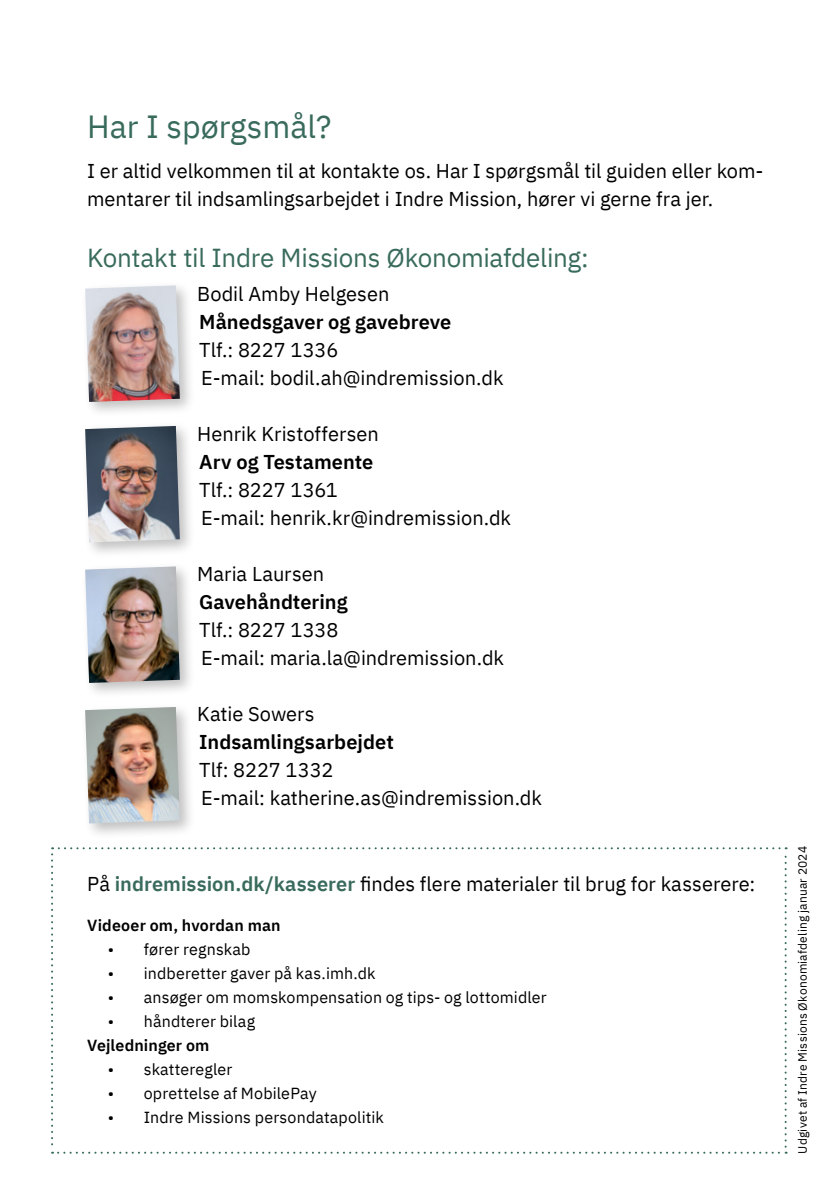
<style>
.page{position:relative;width:840px;height:1191px;background:#fff}
.page>*{position:absolute;margin:0;border:0;box-sizing:border-box;transform-origin:0 0}
.t1{font:32px "IBM Plex Sans";color:#396b5c}
.t2{font:26px "IBM Plex Sans";letter-spacing:-.01em;color:#396b5c}
.t3{font:20px/28px "IBM Plex Sans";color:#000}
.t4{font:600 20px "IBM Plex Sans";color:#000}
.t5{font:16px "IBM Plex Sans";letter-spacing:.01em;color:#000}
.t6{font:600 16px "IBM Plex Sans";letter-spacing:.01em;color:#000}
.t7{font:12px "IBM Plex Sans";letter-spacing:.02em;color:#000}
.s1{font-weight:600;color:#396b5c}
</style>
<div class="page">
<svg style="left:51px;top:847px;width:735px;height:306px"></svg>
<div style="left:80px;top:281px;width:116px;height:137px;background:#000;opacity:.25"></div>
<img style="left:85px;top:285px;width:95px;height:117px">
<div style="left:80px;top:421px;width:116px;height:137px;background:#000;opacity:.25"></div>
<img style="left:85px;top:426px;width:95px;height:116px">
<div style="left:80px;top:562px;width:116px;height:137px;background:#000;opacity:.25"></div>
<img style="left:85px;top:566px;width:95px;height:117px">
<div style="left:80px;top:702px;width:116px;height:137px;background:#000;opacity:.25"></div>
<img style="left:85px;top:707px;width:95px;height:116px">
<h1 class="t1" style="left:87px;top:103px;width:246px">Har I spørgsmål?</h1>
<p class="t3" style="left:87px;top:155px;width:677px">I er altid velkommen til at kontakte os. Har I spørgsmål til guiden eller kom&shy;mentarer til indsamlingsarbejdet i Indre Mission, hører vi gerne fra jer.</p>
<h2 class="t2" style="left:87px;top:238px;width:503px">Kontakt til Indre Missions Økonomiafdeling:</h2>
<p class="t3" style="left:197px;top:278px;width:194px">Bodil Amby Helgesen</p>
<p class="t4" style="left:199px;top:306px;width:253px">Månedsgaver og gavebreve</p>
<p class="t3" style="left:199px;top:334px;width:306px">Tlf.: 8227 1336<br>E-mail: bodil.ah@indremission.dk</p>
<p class="t3" style="left:197px;top:418px;width:183px">Henrik Kristoffersen</p>
<p class="t4" style="left:199px;top:446px;width:176px">Arv og Testamente</p>
<p class="t3" style="left:199px;top:474px;width:313px">Tlf.: 8227 1361<br>E-mail: henrik.kr@indremission.dk</p>
<p class="t3" style="left:197px;top:558px;width:128px">Maria Laursen</p>
<p class="t4" style="left:199px;top:586px;width:150px">Gavehåndtering</p>
<p class="t3" style="left:199px;top:614px;width:306px">Tlf.: 8227 1338<br>E-mail: maria.la@indremission.dk</p>
<p class="t3" style="left:197px;top:698px;width:119px">Katie Sowers</p>
<p class="t4" style="left:199px;top:726px;width:196px">Indsamlingsarbejdet</p>
<p class="t3" style="left:199px;top:754px;width:344px">Tlf: 8227 1332<br>E-mail: katherine.as@indremission.dk</p>
<p class="t3" style="left:87px;top:868px;width:669px">På <span class="s1">indremission.dk/kasserer</span> findes flere materialer til brug for kasserere:</p>
<p class="t6" style="left:87px;top:912px;width:195px">Videoer om, hvordan man</p>
<p class="t5" style="left:108px;top:937px;width:144px">• fører regnskab</p>
<p class="t5" style="left:108px;top:961px;width:269px">• indberetter gaver på kas.imh.dk</p>
<p class="t5" style="left:108px;top:985px;width:440px">• ansøger om momskompensation og tips- og lottomidler</p>
<p class="t5" style="left:108px;top:1009px;width:149px">• håndterer bilag</p>
<p class="t6" style="left:87px;top:1032px;width:124px">Vejledninger om</p>
<p class="t5" style="left:108px;top:1057px;width:126px">• skatteregler</p>
<p class="t5" style="left:108px;top:1081px;width:210px">• oprettelse af MobilePay</p>
<p class="t5" style="left:108px;top:1105px;width:277px">• Indre Missions persondatapolitik</p>
<p class="t7" style="left:792px;top:1153px;width:309px;rotate:-90deg">Udgivet af Indre Missions Økonomiafdeling januar 2024</p>
</div>
